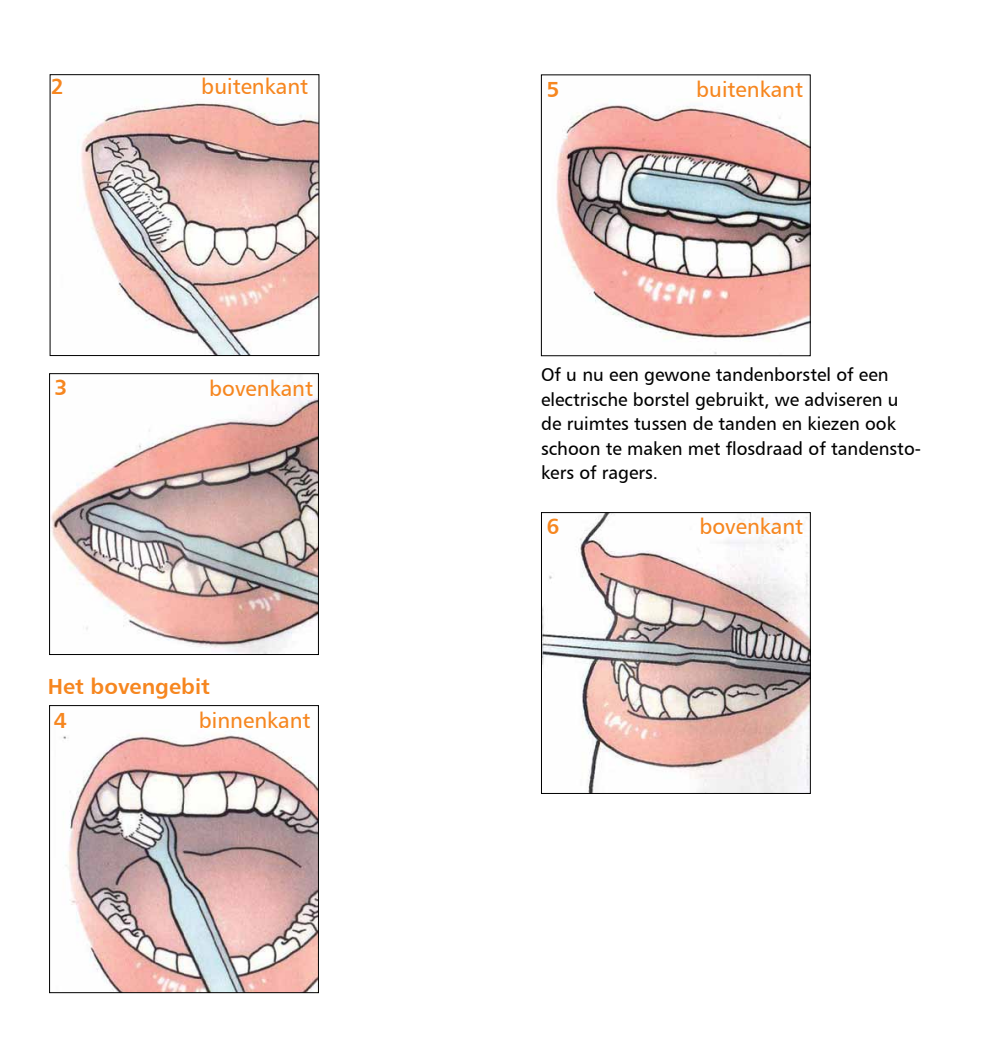
<style>
.page{position:relative;width:983px;height:1042px;background:#fff}
.page>*{position:absolute;margin:0;border:0;box-sizing:border-box;transform-origin:0 0}
.t1{font:21.88px "Humanist 777 BT Roman B";color:#f6861f}
.t2{font:21.88px "Humanist 777 BT Bold B";color:#f6861f}
.t3{font:18.38px/24.5px "Humanist 777 BT Roman B";color:#000}
</style>
<div class="page">
<img style="left:81px;top:102px;width:236px;height:252px">
<div style="left:50px;top:74px;width:269px;height:282px;border:1px solid #000"></div>
<img style="left:51px;top:383px;width:266px;height:270px">
<div style="left:49px;top:373px;width:270px;height:282px;border:1px solid #000"></div>
<img style="left:63px;top:734px;width:254px;height:257px">
<div style="left:49px;top:705px;width:270px;height:288px;border:1px solid #000"></div>
<img style="left:556px;top:105px;width:252px;height:249px">
<img style="left:543px;top:514px;width:265px;height:278px">
<div style="left:541px;top:512px;width:269px;height:282px;border:1px solid #000"></div>
<p class="t2" style="left:51px;top:72px;width:14px">2</p>
<p class="t1" style="left:201px;top:73px;width:108px">buitenkant</p>
<p class="t2" style="left:55px;top:374px;width:14px">3</p>
<p class="t1" style="left:209px;top:375px;width:105px">bovenkant</p>
<p class="t2" style="left:48px;top:672px;width:163px">Het bovengebit</p>
<p class="t2" style="left:54px;top:706px;width:14px">4</p>
<p class="t1" style="left:199px;top:706px;width:113px">binnenkant</p>
<p class="t2" style="left:546px;top:75px;width:14px">5</p>
<p class="t1" style="left:696px;top:75px;width:108px">buitenkant</p>
<p class="t3" style="left:541px;top:362px;width:381px">Of u nu een gewone tandenborstel of een electrische borstel gebruikt, we adviseren u de ruimtes tussen de tanden en kiezen ook schoon te maken met flosdraad of tandensto&shy;kers of ragers.</p>
<p class="t2" style="left:546px;top:513px;width:14px">6</p>
<p class="t1" style="left:699px;top:513px;width:105px">bovenkant</p>
</div>
